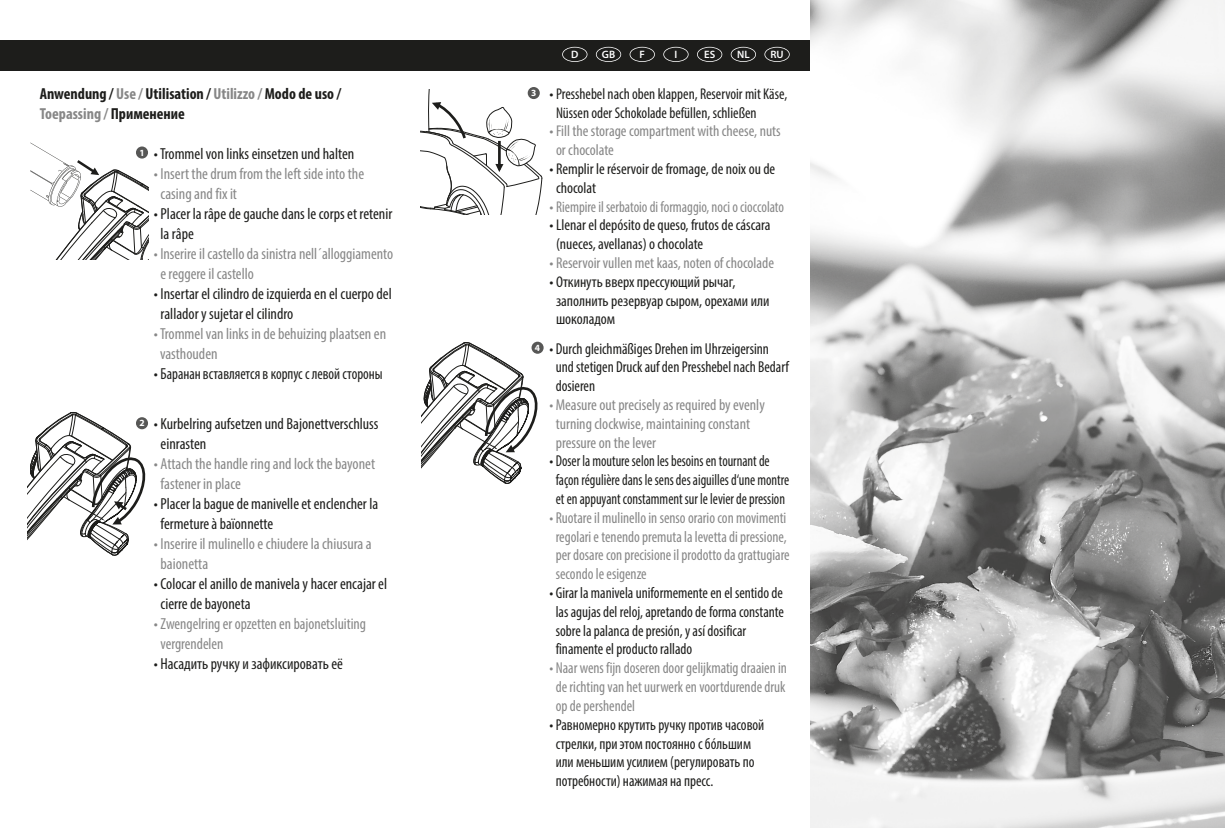
<style>
.page{position:relative;width:1225px;height:828px;background:#fff}
.page>*{position:absolute;margin:0;border:0;box-sizing:border-box;transform-origin:0 0}
.t1{font:condensed 16px/20px "Myriad Pro";color:#1d1d1b}
.t2{font:condensed 16px/20px "Myriad Pro";color:#878787}
.t3{font:700 condensed 16px/20px "Myriad Pro";color:#1d1d1b}
.t4{font:condensed 15.8px/18.8px "Myriad Pro";color:#1d1d1b;scale:.95 1}
.t5{font:condensed 15.8px/18.8px "Myriad Pro";color:#878787;scale:.95 1}
.t6{font:condensed 15.6px/18.8px "Myriad Pro";color:#1d1d1b}
.t7{font:condensed 15.6px/18.8px "Myriad Pro";color:#878787}
.t8{font:600 10.8px "Myriad Pro";letter-spacing:.02em;color:#fff}
.t9{font:700 9.4px "Myriad Pro";color:#fff}
.s1{color:#878787}
</style>
<div class="page">
<svg style="left:30px;top:142px;width:118px;height:118px"></svg>
<div style="left:0;top:40px;width:832px;height:30px;background:#1d1d1b"></div>
<img style="left:811px;top:0;width:414px;height:828px">
<svg style="left:562px;top:47px;width:25px;height:15px"></svg>
<svg style="left:596px;top:47px;width:25px;height:15px"></svg>
<svg style="left:629px;top:47px;width:26px;height:15px"></svg>
<svg style="left:663px;top:47px;width:25px;height:15px"></svg>
<div style="left:136px;top:146px;width:12px;height:13px;background:#575756;border-radius:50%"></div>
<div style="left:531px;top:342px;width:12px;height:12px;background:#575756;border-radius:50%"></div>
<svg style="left:697px;top:47px;width:25px;height:15px"></svg>
<svg style="left:730px;top:47px;width:26px;height:15px"></svg>
<svg style="left:764px;top:47px;width:25px;height:15px"></svg>
<div style="left:528px;top:87px;width:12px;height:12px;background:#575756;border-radius:50%"></div>
<svg style="left:28px;top:412px;width:120px;height:144px"></svg>
<svg style="left:422px;top:342px;width:120px;height:142px"></svg>
<svg style="left:420px;top:89px;width:122px;height:125px"></svg>
<p class="t3" style="left:40px;top:83px;width:303px">Anwendung / <span class="s1">Use /</span> Utilisation / <span class="s1">Utilizzo /</span> Modo de uso /<br><span class="s1">Toepassing /</span> Применение</p>
<p class="t9" style="left:139px;top:146px;width:7px">1</p>
<p class="t9" style="left:139px;top:417px;width:7px">2</p>
<p class="t1" style="left:154px;top:143px;width:202px">• Trommel von links einsetzen und halten</p>
<p class="t2" style="left:161px;top:163px;width:205px;text-indent:-7px">• Insert the drum from the left side into the casing and fix it</p>
<p class="t1" style="left:161px;top:203px;width:233px;text-indent:-7px">• Placer la râpe de gauche dans le corps et retenir la râpe</p>
<p class="t2" style="left:160px;top:243px;width:234px;text-indent:-6px">• Inserire il castello da sinistra nell´alloggiamento e reggere il castello</p>
<p class="t1" style="left:161px;top:283px;width:233px;text-indent:-7px">• Insertar el cilindro de izquierda en el cuerpo del rallador y sujetar el cilindro</p>
<p class="t2" style="left:160px;top:323px;width:228px;text-indent:-6px">• Trommel van links in de behuizing plaatsen en vasthouden</p>
<p class="t1" style="left:154px;top:363px;width:230px">• Баранан вставляется в корпус с левой стороны</p>
<p class="t1" style="left:161px;top:414px;width:219px;text-indent:-7px">• Kurbelring aufsetzen und Bajonettverschluss einrasten</p>
<p class="t2" style="left:161px;top:454px;width:216px;text-indent:-7px">• Attach the handle ring and lock the bayonet fastener in place</p>
<p class="t1" style="left:160px;top:494px;width:219px;text-indent:-7px">• Placer la bague de manivelle et enclencher la fermeture à baïonnette</p>
<p class="t2" style="left:161px;top:534px;width:213px;text-indent:-7px">• Inserire il mulinello e chiudere la chiusura a baionetta</p>
<p class="t1" style="left:161px;top:574px;width:228px;text-indent:-7px">• Colocar el anillo de manivela y hacer encajar el cierre de bayoneta</p>
<p class="t2" style="left:161px;top:614px;width:207px;text-indent:-7px">• Zwengelring er opzetten en bajonetsluiting vergrendelen</p>
<p class="t1" style="left:154px;top:654px;width:190px">• Насадить ручку и зафиксировать её</p>
<p class="t9" style="left:531px;top:87px;width:7px">3</p>
<p class="t9" style="left:535px;top:341px;width:7px">4</p>
<p class="t8" style="left:704px;top:47px;width:13px">ES</p>
<p class="t8" style="left:737px;top:47px;width:14px">NL</p>
<p class="t8" style="left:770px;top:47px;width:15px">RU</p>
<p class="t6" style="left:556px;top:84px;width:233px;text-indent:-6px">• Presshebel nach oben klappen, Reservoir mit Käse,<br>Nüssen oder Schokolade befüllen, schließen</p>
<p class="t7" style="left:556px;top:122px;width:226px;text-indent:-6px">• Fill the storage compartment with cheese, nuts or chocolate</p>
<p class="t6" style="left:556px;top:159px;width:221px;text-indent:-6px">• Remplir le réservoir de fromage, de noix ou de chocolat</p>
<p class="t7" style="left:549px;top:197px;width:236px">• Riempire il serbatoio di formaggio, noci o cioccolato</p>
<p class="t6" style="left:556px;top:216px;width:216px;text-indent:-6px">• Llenar el depósito de queso, frutos de cáscara (nueces, avellanas) o chocolate</p>
<p class="t7" style="left:549px;top:253px;width:226px">• Reservoir vullen met kaas, noten of chocolade</p>
<p class="t6" style="left:556px;top:272px;width:215px;text-indent:-6px">• Откинуть вверх прессующий рычаг, заполнить резервуар сыром, орехами или шоколадом</p>
<p class="t8" style="left:571px;top:47px;width:9px">D</p>
<p class="t8" style="left:602px;top:47px;width:15px">GB</p>
<p class="t8" style="left:639px;top:47px;width:7px">F</p>
<p class="t8" style="left:674px;top:47px;width:4px">I</p>
<p class="t4" style="left:556px;top:339px;width:247px;text-indent:-6px">• Durch gleichmäßiges Drehen im Uhrzeigersinn und stetigen Druck auf den Presshebel nach Bedarf dosieren</p>
<p class="t5" style="left:556px;top:395px;width:221px;text-indent:-6px">• Measure out precisely as required by evenly turning clockwise, maintaining constant pressure on the lever</p>
<p class="t4" style="left:556px;top:451px;width:247px;text-indent:-6px">• Doser la mouture selon les besoins en tournant de façon régulière dans le sens des aiguilles d‘une montre et en appuyant constamment sur le levier de pression</p>
<p class="t5" style="left:556px;top:508px;width:248px;text-indent:-6px">• Ruotare il mulinello in senso orario con movimenti regolari e tenendo premuta la levetta di pressione, per dosare con precisione il prodotto da grattugiare secondo le esigenze</p>
<p class="t4" style="left:556px;top:583px;width:242px;text-indent:-6px">• Girar la manivela uniformemente en el sentido de las agujas del reloj, apretando de forma constante sobre la palanca de presión, y así dosificar finamente el producto rallado</p>
<p class="t5" style="left:556px;top:658px;width:245px;text-align:justify;text-indent:-6px">• Naar wens fijn doseren door gelijkmatig draaien in de richting van het uurwerk en voortdurende druk op de pershendel</p>
<p class="t4" style="left:556px;top:715px;width:221px;text-indent:-6px">• Равномерно крутить ручку против часовой стрелки, при этом постоянно с бóльшим или меньшим усилием (регулировать по потребности) нажимая на пресс.</p>
</div>
